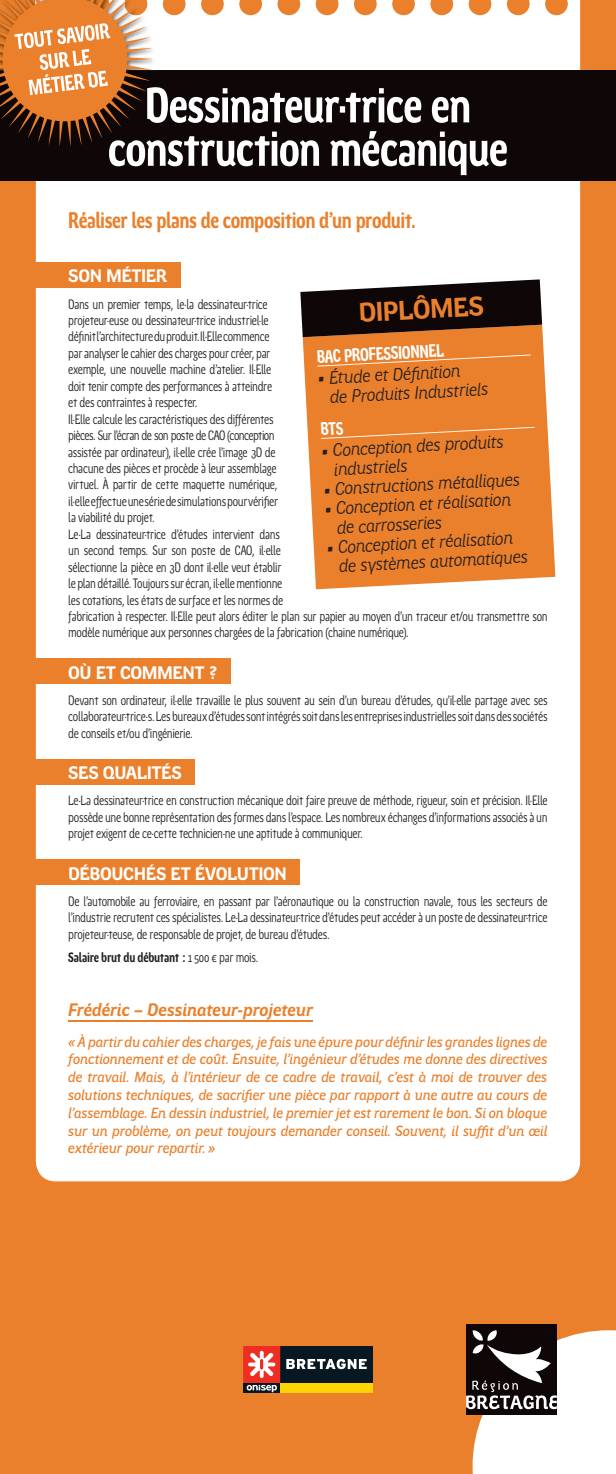
<style>
.page{position:relative;width:616px;height:1474px;background:#fff}
.page>*{position:absolute;margin:0;border:0;box-sizing:border-box;transform-origin:0 0}
.t1{font:700 50.23px/43.4px "Region Bretagne Cond";letter-spacing:-.02em;color:#fff;text-align:center}
.t2{font:700 27.47px "Region Bretagne";color:#ea802c}
.t3{font:700 22.75px "Region Bretagne Cond";letter-spacing:-.02em;color:#ea802c}
.t4{font:italic 18.2px/19.4px "Region Bretagne";color:#231f20}
.t5{font:700 18.2px "Region Bretagne";letter-spacing:-.025em;color:#fff}
.t6{font:italic 700 18.2px "Region Bretagne";letter-spacing:-.02em;color:#ea802c}
.t7{font:700 18.2px "Region Bretagne Cond";color:#fff}
.t8{font:14.88px/17.8px "Region Bretagne Med Ita";letter-spacing:-.02em;color:#ea802c;text-align:justify}
.t9{font:13.65px/16.4px "Region Bretagne Cond";letter-spacing:-.025em;color:#231f20;text-align:justify}
.t10{font:700 13.65px "Region Bretagne Cond";letter-spacing:-.02em;color:#231f20}
.s1{font-weight:400}
</style>
<div class="page">
<div style="left:0;top:0;width:615px;height:1473px;background:#ea802c"></div>
<div style="left:36px;top:0;width:543px;height:1181px;background:#fff"></div>
<svg style="left:163px;top:0;width:22px;height:15px"></svg>
<svg style="left:201px;top:0;width:22px;height:15px"></svg>
<svg style="left:239px;top:0;width:23px;height:15px"></svg>
<svg style="left:277px;top:0;width:23px;height:15px"></svg>
<svg style="left:315px;top:0;width:23px;height:15px"></svg>
<svg style="left:353px;top:0;width:23px;height:15px"></svg>
<svg style="left:392px;top:0;width:22px;height:15px"></svg>
<svg style="left:430px;top:0;width:22px;height:15px"></svg>
<svg style="left:468px;top:0;width:23px;height:15px"></svg>
<svg style="left:506px;top:0;width:23px;height:15px"></svg>
<svg style="left:544px;top:0;width:23px;height:15px"></svg>
<div style="left:0;top:70px;width:615px;height:110px;background:#0e0607"></div>
<img style="left:154px;top:0;width:2px;height:71px">
<svg style="left:0;top:0;width:154px;height:146px"></svg>
<div style="left:0;top:262px;width:180px;height:25px;background:#ea802c"></div>
<div style="left:0;top:658px;width:230px;height:26px;background:#ea802c"></div>
<div style="left:0;top:759px;width:195px;height:25px;background:#ea802c"></div>
<div style="left:0;top:859px;width:299px;height:25px;background:#ea802c"></div>
<hr style="left:68px;top:1020px;width:245px;height:1px;background:#ea802c">
<svg style="left:302px;top:325px;width:253px;height:264px"></svg>
<svg style="left:317px;top:354px;width:213px;height:12px"></svg>
<svg style="left:300px;top:279px;width:241px;height:58px;background:#413029"></svg>
<div style="left:243px;top:1382px;width:37px;height:10px;background:#071822"></div>
<div style="left:280px;top:1345px;width:92px;height:37px;background:#071822"></div>
<div style="left:280px;top:1382px;width:92px;height:10px;background:#fed304"></div>
<div style="left:243px;top:1345px;width:37px;height:37px;background:#ee2e22"></div>
<svg style="left:248px;top:1350px;width:27px;height:27px"></svg>
<svg style="left:246px;top:1384px;width:31px;height:8px"></svg>
<svg style="left:286px;top:1358px;width:80px;height:11px"></svg>
<div style="left:465px;top:1323px;width:91px;height:91px;background:#0e0607"></div>
<svg style="left:465px;top:1329px;width:150px;height:144px"></svg>
<svg style="left:321px;top:421px;width:213px;height:18px"></svg>
<p class="t1" style="left:108px;top:85px;width:401px">Dessinateur·trice en construction mécanique</p>
<p class="t3" style="left:68px;top:208px;width:348px">Réaliser les plans de composition d’un produit.</p>
<p class="t5" style="left:68px;top:266px;width:100px">SON MÉTIER</p>
<p class="t9" style="left:68px;top:296px;width:480px;text-align:left">Dans un premier temps, le·la dessinateur·trice<br>projeteur·euse ou dessinateur·trice industriel·le<br>définit l’architecture du produit. Il·Elle commence<br>par analyser le cahier des charges pour créer, par<br>exemple, une nouvelle machine d’atelier. Il·Elle<br>doit tenir compte des performances à atteindre<br>et des contraintes à respecter.<br>Il·Elle calcule les caractéristiques des différentes<br>pièces. Sur l’écran de son poste de CAO (conception<br>assistée par ordinateur), il·elle crée l’image 3D de<br>chacune des pièces et procède à leur assemblage<br>virtuel. À partir de cette maquette numérique,<br>il·elle effectue une série de simulations pour vérifier<br>la viabilité du projet.<br>Le·La dessinateur·trice d’études intervient dans<br>un second temps. Sur son poste de CAO, il·elle<br>sélectionne la pièce en 3D dont il·elle veut établir<br>le plan détaillé. Toujours sur écran, il·elle mentionne<br>les cotations, les états de surface et les normes de<br>fabrication à respecter. Il·Elle peut alors éditer le plan sur papier au moyen d’un traceur et/ou transmettre son modèle numérique aux personnes chargées de la fabrication (chaine numérique).</p>
<p class="t5" style="left:68px;top:662px;width:151px">OÙ ET COMMENT ?</p>
<p class="t9" style="left:68px;top:692px;width:480px">Devant son ordinateur, il·elle travaille le plus souvent au sein d’un bureau d’études, qu’il·elle partage avec ses collaborateur·trice·s. Les bureaux d’études sont intégrés soit dans les entreprises industrielles soit dans des sociétés de conseils et/ou d’ingénierie.</p>
<p class="t5" style="left:68px;top:763px;width:115px">SES QUALITÉS</p>
<p class="t9" style="left:68px;top:792px;width:480px">Le·La dessinateur·trice en construction mécanique doit faire preuve de méthode, rigueur, soin et précision. Il·Elle possède une bonne représentation des formes dans l’espace. Les nombreux échanges d’informations associés à un projet exigent de ce·cette technicien·ne une aptitude à communiquer.</p>
<p class="t5" style="left:68px;top:863px;width:220px">DÉBOUCHÉS ET ÉVOLUTION</p>
<p class="t9" style="left:68px;top:893px;width:480px">De l’automobile au ferroviaire, en passant par l’aéronautique ou la construction navale, tous les secteurs de l’industrie recrutent ces spécialistes. Le·La dessinateur·trice d’études peut accéder à un poste de dessinateur·trice projeteur·teuse, de responsable de projet, de bureau d’études.</p>
<p class="t10" style="left:68px;top:949px;width:191px">Salaire brut du débutant : <span class="s1">1 500 € par mois.</span></p>
<p class="t6" style="left:68px;top:999px;width:246px">Frédéric – Dessinateur-projeteur</p>
<p class="t8" style="left:68px;top:1032px;width:480px">« À partir du cahier des charges, je fais une épure pour définir les grandes lignes de fonctionnement et de coût. Ensuite, l’ingénieur d’études me donne des directives de travail. Mais, à l’intérieur de ce cadre de travail, c’est à moi de trouver des solutions techniques, de sacrifier une pièce par rapport à une autre au cours de l’assemblage. En dessin industriel, le premier jet est rarement le bon. Si on bloque sur un problème, on peut toujours demander conseil. Souvent, il suffit d’un œil extérieur pour repartir. »</p>
<p class="t2" style="left:357px;top:297px;width:127px;rotate:-3deg">DIPLÔMES</p>
<p class="t7" style="left:316px;top:347px;width:129px;rotate:-3deg">BAC PROFESSIONNEL</p>
<p class="t4" style="left:328px;top:368px;width:160px;text-indent:-11px;rotate:-3deg">• Étude et Défi nition<br>de Produits Industriels</p>
<p class="t4" style="left:332px;top:440px;width:172px;text-indent:-11px;rotate:-3deg">• Conception des produits industriels</p>
<p class="t4" style="left:323px;top:480px;width:198px;rotate:-3deg">• Constructions métalliques</p>
<p class="t4" style="left:335px;top:499px;width:177px;text-indent:-11px;rotate:-3deg">• Conception et réalisation de carrosseries</p>
<p class="t4" style="left:337px;top:537px;width:191px;text-indent:-11px;rotate:-3deg">• Conception et réalisation de systèmes automatiques</p>
</div>
